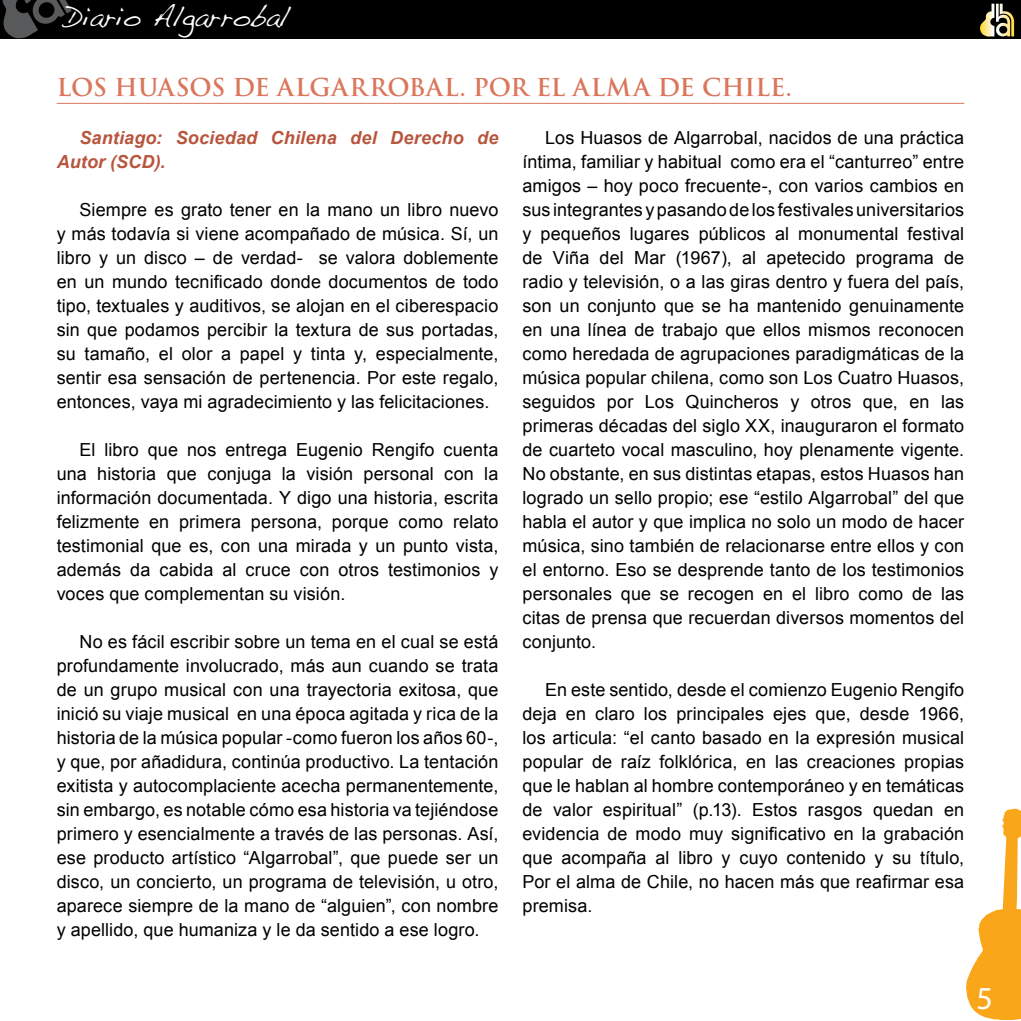
<style>
.page{position:relative;width:1021px;height:1021px;background:#fff}
.page>*{position:absolute;margin:0;border:0;box-sizing:border-box;transform-origin:0 0}
.t1{font:32px "Myriad Pro";color:#fff}
.t2{font:28px "Handwriting Dakota";color:#fff}
.t3{font:700 24px "Trajan";color:#da765b}
.t4{font:18px/24px "Arial";letter-spacing:.005em;color:#000;text-align:justify}
.t5{font:italic 700 18px/24px "Arial";letter-spacing:.01em;color:#b8553d}
</style>
<div class="page">
<div style="left:0;top:0;width:1020px;height:39px;background:#000"></div>
<svg style="left:2px;top:0;width:70px;height:38px"></svg>
<svg style="left:979px;top:4px;width:35px;height:33px"></svg>
<svg style="left:966px;top:808px;width:54px;height:212px"></svg>
<hr style="left:57px;top:103px;width:907px;height:1px;background:#da765b">
<h2 class="t2" style="left:64px;top:0;width:227px">Diario Algarrobal</h2>
<h3 class="t3" style="left:57px;top:72px;width:736px">LOS HUASOS DE ALGARROBAL. POR EL ALMA DE CHILE.</h3>
<p class="t5" style="left:57px;top:126px;width:443px;text-indent:23px">Santiago: Sociedad Chilena del Derecho de<br>Autor (SCD).</p>
<p class="t4" style="left:57px;top:198px;width:443px;text-indent:23px">Siempre es grato tener en la mano un libro nuevo y más todavía si viene acompañado de música. Sí, un libro y un disco – de verdad- se valora doblemente en un mundo tecnificado donde documentos de todo tipo, textuales y auditivos, se alojan en el ciberespacio sin que podamos percibir la textura de sus portadas, su tamaño, el olor a papel y tinta y, especialmente, sentir esa sensación de pertenencia. Por este regalo, entonces, vaya mi agradecimiento y las felicitaciones.</p>
<p class="t4" style="left:57px;top:438px;width:443px;text-indent:23px">El libro que nos entrega Eugenio Rengifo cuenta una historia que conjuga la visión personal con la información documentada. Y digo una historia, escrita felizmente en primera persona, porque como relato testimonial que es, con una mirada y un punto vista, además da cabida al cruce con otros testimonios y voces que complementan su visión.</p>
<p class="t4" style="left:57px;top:630px;width:443px;text-indent:23px">No es fácil escribir sobre un tema en el cual se está profundamente involucrado, más aun cuando se trata de un grupo musical con una trayectoria exitosa, que inició su viaje musical en una época agitada y rica de la historia de la música popular -como fueron los años 60-, y que, por añadidura, continúa productivo. La tentación exitista y autocomplaciente acecha permanentemente, sin embargo, es notable cómo esa historia va tejiéndose primero y esencialmente a través de las personas. Así, ese producto artístico “Algarrobal”, que puede ser un disco, un concierto, un programa de televisión, u otro, aparece siempre de la mano de “alguien”, con nombre y apellido, que humaniza y le da sentido a ese logro.</p>
<p class="t4" style="left:522px;top:126px;width:443px;text-indent:23px">Los Huasos de Algarrobal, nacidos de una práctica íntima, familiar y habitual como era el “canturreo” entre amigos – hoy poco frecuente-, con varios cambios en sus integrantes y pasando de los festivales universitarios y pequeños lugares públicos al monumental festival de Viña del Mar (1967), al apetecido programa de radio y televisión, o a las giras dentro y fuera del país, son un conjunto que se ha mantenido genuinamente en una línea de trabajo que ellos mismos reconocen como heredada de agrupaciones paradigmáticas de la música popular chilena, como son Los Cuatro Huasos, seguidos por Los Quincheros y otros que, en las primeras décadas del siglo XX, inauguraron el formato de cuarteto vocal masculino, hoy plenamente vigente.<br>No obstante, en sus distintas etapas, estos Huasos han logrado un sello propio; ese “estilo Algarrobal” del que habla el autor y que implica no solo un modo de hacer música, sino también de relacionarse entre ellos y con el entorno. Eso se desprende tanto de los testimonios personales que se recogen en el libro como de las citas de prensa que recuerdan diversos momentos del conjunto.</p>
<p class="t4" style="left:522px;top:678px;width:443px;text-indent:23px">En este sentido, desde el comienzo Eugenio Rengifo deja en claro los principales ejes que, desde 1966, los articula: “el canto basado en la expresión musical popular de raíz folklórica, en las creaciones propias que le hablan al hombre contemporáneo y en temáticas de valor espiritual” (p.13). Estos rasgos quedan en evidencia de modo muy significativo en la grabación que acompaña al libro y cuyo contenido y su título, Por el alma de Chile, no hacen más que reafirmar esa premisa.</p>
<h1 class="t1" style="left:976px;top:978px;width:18px">5</h1>
</div>
